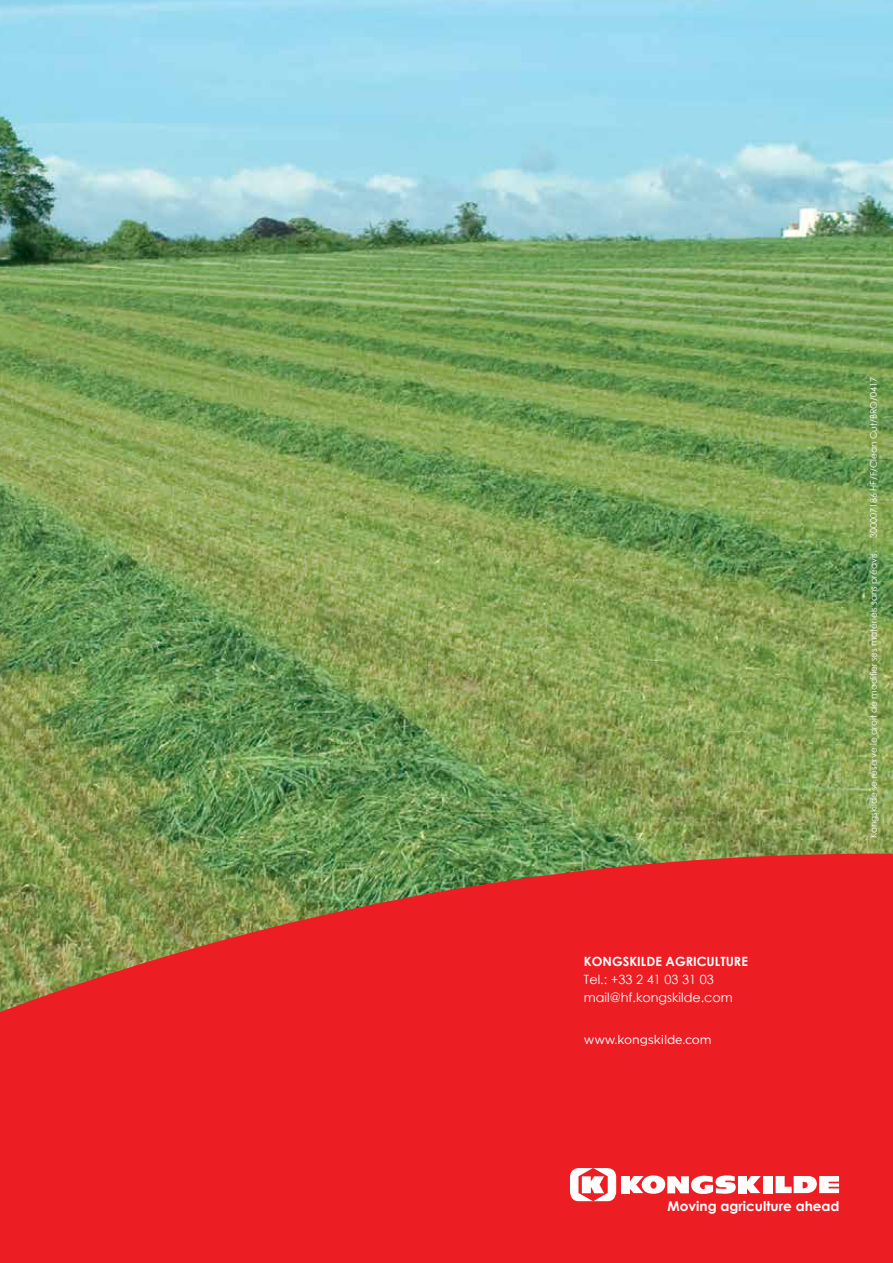
<style>
.page{position:relative;width:893px;height:1263px;background:#fff}
.page>*{position:absolute;margin:0;border:0;box-sizing:border-box;transform-origin:0 0}
.t1{font:700 13.5px "Century Gothic";color:#fff}
.t2{font:12.75px/18px "Century Gothic";color:#fff}
.t3{font:700 12.75px "Century Gothic";color:#fff}
.t4{font:12.45px "Gotham";letter-spacing:-.01em;color:#fff}
.t5{font:9px "Century Gothic";letter-spacing:-.005em;color:#fff}
</style>
<div class="page">
<img style="left:0;top:0;width:893px;height:854px">
<svg style="left:0;top:854px;width:893px;height:409px;background:#de2c29"></svg>
<div style="left:621px;top:1176px;width:9px;height:17px;background:#fff"></div>
<div style="left:738px;top:1176px;width:9px;height:17px;background:#fff"></div>
<svg style="left:747px;top:1176px;width:14px;height:17px"></svg>
<div style="left:763px;top:1176px;width:9px;height:17px;background:#fff"></div>
<svg style="left:776px;top:1176px;width:63px;height:17px"></svg>
<svg style="left:570px;top:1168px;width:46px;height:33px"></svg>
<svg style="left:629px;top:1175px;width:107px;height:19px"></svg>
<h2 class="t3" style="left:584px;top:952px;width:165px">KONGSKILDE AGRICULTURE</h2>
<h2 class="t2" style="left:584px;top:970px;width:150px">Tel.: +33 2 41 03 31 03 mail@hf.kongskilde.com</h2>
<h3 class="t4" style="left:584px;top:1032px;width:129px">www.kongskilde.com</h3>
<p class="t5" style="left:867px;top:538px;width:163px;rotate:-90deg">300007186 HF/F/Clean Cut/BRO/0417</p>
<p class="t5" style="left:867px;top:838px;width:289px;rotate:-90deg">Kongskilde se réserve le droit de modifier ses matériels sans préavis.</p>
<h1 class="t1" style="left:668px;top:1196px;width:174px">Moving agriculture ahead</h1>
</div>
